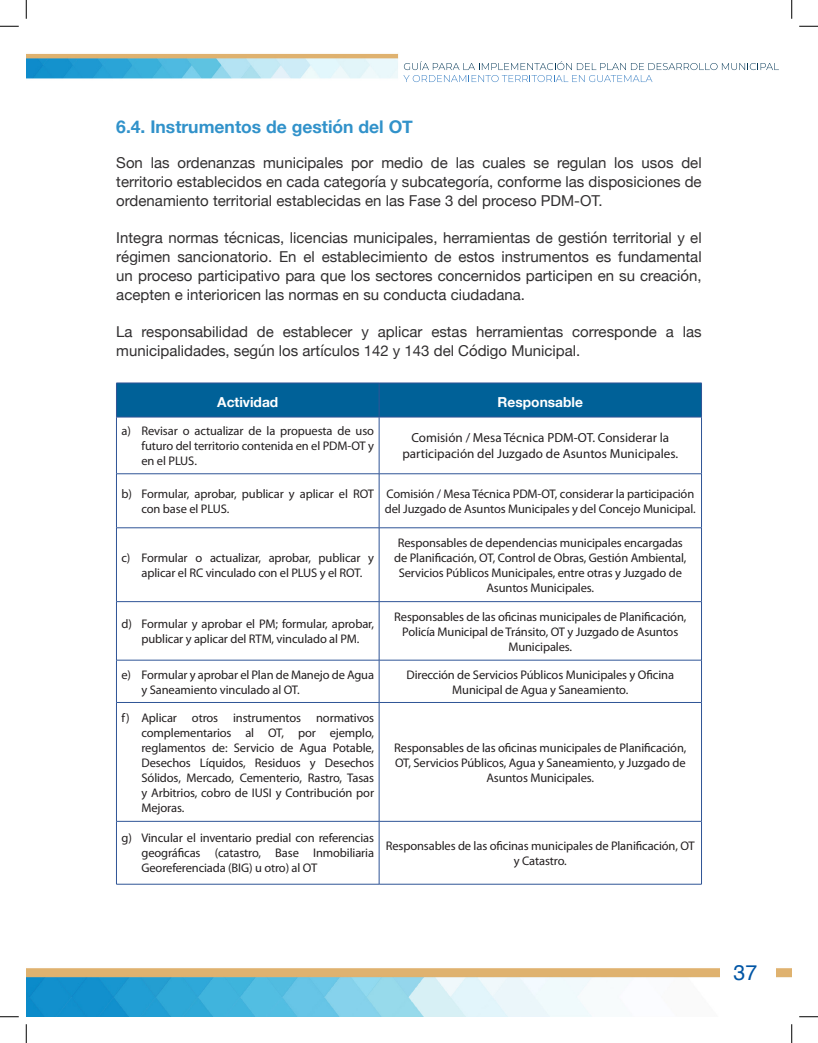
<style>
.page{position:relative;width:818px;height:1043px;background:#fff}
.page>*{position:absolute;margin:0;border:0;box-sizing:border-box;transform-origin:0 0}
.t1{font:21.25px "Helvetica";color:#0155a5}
.t2{font:700 17.5px "Helvetica Neue";color:#3192ca}
.t3{font:15px/18.8px "Helvetica Neue";color:#312f30;text-align:justify}
.t4{font:700 13.75px "Helvetica Neue";color:#fff}
.t5{font:13.12px/15.8px "Myriad Pro";color:#231f20;text-align:center}
.t6{font:12.5px/15px "Myriad Pro";letter-spacing:-.01em;color:#231f20;text-align:center}
</style>
<div class="page">
<img style="left:26px;top:53px;width:765px;height:963px">
<svg style="left:403px;top:61px;width:375px;height:21px"></svg>
<div style="left:720px;top:927px;width:55px;height:89px;background:#fff"></div>
<svg style="left:117px;top:384px;width:584px;height:89px"></svg>
<svg style="left:117px;top:474px;width:584px;height:410px"></svg>
<hr style="left:116px;top:383px;width:263px;height:1px;background:#2f5496">
<hr style="left:116px;top:383px;width:1px;height:34px;background:#2f5496">
<hr style="left:379px;top:383px;width:322px;height:1px;background:#2f5496">
<hr style="left:379px;top:383px;width:1px;height:34px;background:#2f5496">
<hr style="left:701px;top:383px;width:1px;height:34px;background:#2f5496">
<hr style="left:116px;top:417px;width:263px;height:1px;background:#2f5496">
<hr style="left:116px;top:417px;width:1px;height:56px;background:#2f5496">
<hr style="left:379px;top:417px;width:322px;height:1px;background:#2f5496">
<hr style="left:379px;top:417px;width:1px;height:56px;background:#2f5496">
<hr style="left:701px;top:417px;width:1px;height:56px;background:#2f5496">
<hr style="left:116px;top:474px;width:1px;height:53px;background:#2f5496">
<hr style="left:379px;top:474px;width:1px;height:53px;background:#2f5496">
<hr style="left:701px;top:474px;width:1px;height:53px;background:#2f5496">
<hr style="left:116px;top:528px;width:1px;height:73px;background:#2f5496">
<hr style="left:379px;top:528px;width:1px;height:73px;background:#2f5496">
<hr style="left:701px;top:528px;width:1px;height:73px;background:#2f5496">
<hr style="left:116px;top:602px;width:1px;height:58px;background:#2f5496">
<hr style="left:379px;top:602px;width:1px;height:58px;background:#2f5496">
<hr style="left:701px;top:602px;width:1px;height:58px;background:#2f5496">
<hr style="left:116px;top:660px;width:1px;height:42px;background:#2f5496">
<hr style="left:379px;top:660px;width:1px;height:42px;background:#2f5496">
<hr style="left:701px;top:660px;width:1px;height:42px;background:#2f5496">
<hr style="left:116px;top:702px;width:1px;height:119px;background:#2f5496">
<hr style="left:379px;top:702px;width:1px;height:119px;background:#2f5496">
<hr style="left:701px;top:702px;width:1px;height:119px;background:#2f5496">
<hr style="left:116px;top:821px;width:1px;height:63px;background:#2f5496">
<hr style="left:379px;top:821px;width:1px;height:63px;background:#2f5496">
<hr style="left:701px;top:821px;width:1px;height:63px;background:#2f5496">
<hr style="left:116px;top:473px;width:263px;height:1px;background:#2f5496">
<hr style="left:379px;top:473px;width:322px;height:1px;background:#2f5496">
<hr style="left:116px;top:527px;width:263px;height:1px;background:#2f5496">
<hr style="left:379px;top:527px;width:322px;height:1px;background:#2f5496">
<hr style="left:116px;top:601px;width:263px;height:1px;background:#2f5496">
<hr style="left:379px;top:601px;width:322px;height:1px;background:#2f5496">
<hr style="left:116px;top:660px;width:263px;height:1px;background:#2f5496">
<hr style="left:379px;top:660px;width:322px;height:1px;background:#2f5496">
<hr style="left:116px;top:702px;width:263px;height:1px;background:#2f5496">
<hr style="left:379px;top:702px;width:322px;height:1px;background:#2f5496">
<hr style="left:116px;top:821px;width:263px;height:1px;background:#2f5496">
<hr style="left:379px;top:821px;width:322px;height:1px;background:#2f5496">
<hr style="left:116px;top:884px;width:263px;height:1px;background:#2f5496">
<hr style="left:379px;top:884px;width:322px;height:1px;background:#2f5496">
<svg style="left:0;top:25px;width:19px;height:2px"></svg>
<svg style="left:799px;top:25px;width:19px;height:2px"></svg>
<svg style="left:0;top:1016px;width:19px;height:1px"></svg>
<svg style="left:799px;top:1016px;width:19px;height:1px"></svg>
<svg style="left:25px;top:0;width:2px;height:19px"></svg>
<svg style="left:25px;top:1024px;width:2px;height:18px"></svg>
<svg style="left:791px;top:0;width:1px;height:19px"></svg>
<svg style="left:791px;top:1024px;width:1px;height:18px"></svg>
<h2 class="t2" style="left:116px;top:113px;width:298px">6.4. Instrumentos de gestión del OT</h2>
<p class="t3" style="left:116px;top:154px;width:587px">Son las ordenanzas municipales por medio de las cuales se regulan los usos del territorio establecidos en cada categoría y subcategoría, conforme las disposiciones de ordenamiento territorial establecidas en las Fase 3 del proceso PDM-OT.</p>
<p class="t3" style="left:116px;top:229px;width:587px">Integra normas técnicas, licencias municipales, herramientas de gestión territorial y el régimen sancionatorio. En el establecimiento de estos instrumentos es fundamental un proceso participativo para que los sectores concernidos participen en su creación, acepten e interioricen las normas en su conducta ciudadana.</p>
<p class="t3" style="left:116px;top:323px;width:587px">La responsabilidad de establecer y aplicar estas herramientas corresponde a las municipalidades, según los artículos 142 y 143 del Código Municipal.</p>
<p class="t4" style="left:217px;top:391px;width:63px">Actividad</p>
<p class="t4" style="left:497px;top:391px;width:87px">Responsable</p>
<p class="t6" style="left:141px;top:423px;width:234px;text-align:justify;text-indent:-20px">a) Revisar o actualizar de la propuesta de uso futuro del territorio contenida en el PDM-OT y en el PLUS.</p>
<p class="t5" style="left:402px;top:430px;width:277px">Comisión / Mesa Técnica PDM-OT. Considerar la participación del Juzgado de Asuntos Municipales.</p>
<p class="t6" style="left:141px;top:486px;width:234px;text-align:left;text-indent:-20px">b) Formular, aprobar, publicar y aplicar el ROT con base el PLUS.</p>
<p class="t6" style="left:385px;top:486px;width:312px;text-align:left">Comisión / Mesa Técnica PDM-OT, considerar la participación del Juzgado de Asuntos Municipales y del Concejo Municipal.</p>
<p class="t6" style="left:141px;top:550px;width:234px;text-align:left;text-indent:-20px">c) Formular o actualizar, aprobar, publicar y aplicar el RC vinculado con el PLUS y el ROT.</p>
<p class="t6" style="left:394px;top:535px;width:293px">Responsables de dependencias municipales encargadas de Planificación, OT, Control de Obras, Gestión Ambiental, Servicios Públicos Municipales, entre otras y Juzgado de Asuntos Municipales.</p>
<p class="t6" style="left:121px;top:616px;width:254px">d) Formular y aprobar el PM; formular, aprobar, publicar y aplicar del RTM, vinculado al PM.</p>
<p class="t6" style="left:394px;top:608px;width:294px">Responsables de las oficinas municipales de Planificación,<br>Policía Municipal de Tránsito, OT y Juzgado de Asuntos<br>Municipales.</p>
<p class="t6" style="left:141px;top:666px;width:234px;text-align:left;text-indent:-20px">e) Formular y aprobar el Plan de Manejo de Agua y Saneamiento vinculado al OT.</p>
<p class="t6" style="left:406px;top:666px;width:269px">Dirección de Servicios Públicos Municipales y Oficina<br>Municipal de Agua y Saneamiento.</p>
<p class="t6" style="left:141px;top:709px;width:234px;text-align:justify;text-indent:-20px">f) Aplicar otros instrumentos normativos complementarios al OT, por ejemplo, reglamentos de: Servicio de Agua Potable, Desechos Líquidos, Residuos y Desechos Sólidos, Mercado, Cementerio, Rastro, Tasas y Arbitrios, cobro de IUSI y Contribución por Mejoras.</p>
<p class="t6" style="left:394px;top:739px;width:294px">Responsables de las oficinas municipales de Planificación,<br>OT, Servicios Públicos, Agua y Saneamiento, y Juzgado de<br>Asuntos Municipales.</p>
<p class="t6" style="left:141px;top:830px;width:234px;text-align:justify;text-indent:-20px">g) Vincular el inventario predial con referencias geográficas (catastro, Base Inmobiliaria Georeferenciada (BIG) u otro) al OT</p>
<p class="t6" style="left:386px;top:838px;width:310px">Responsables de las oficinas municipales de Planificación, OT y Catastro.</p>
<h1 class="t1" style="left:733px;top:956px;width:25px">37</h1>
</div>
